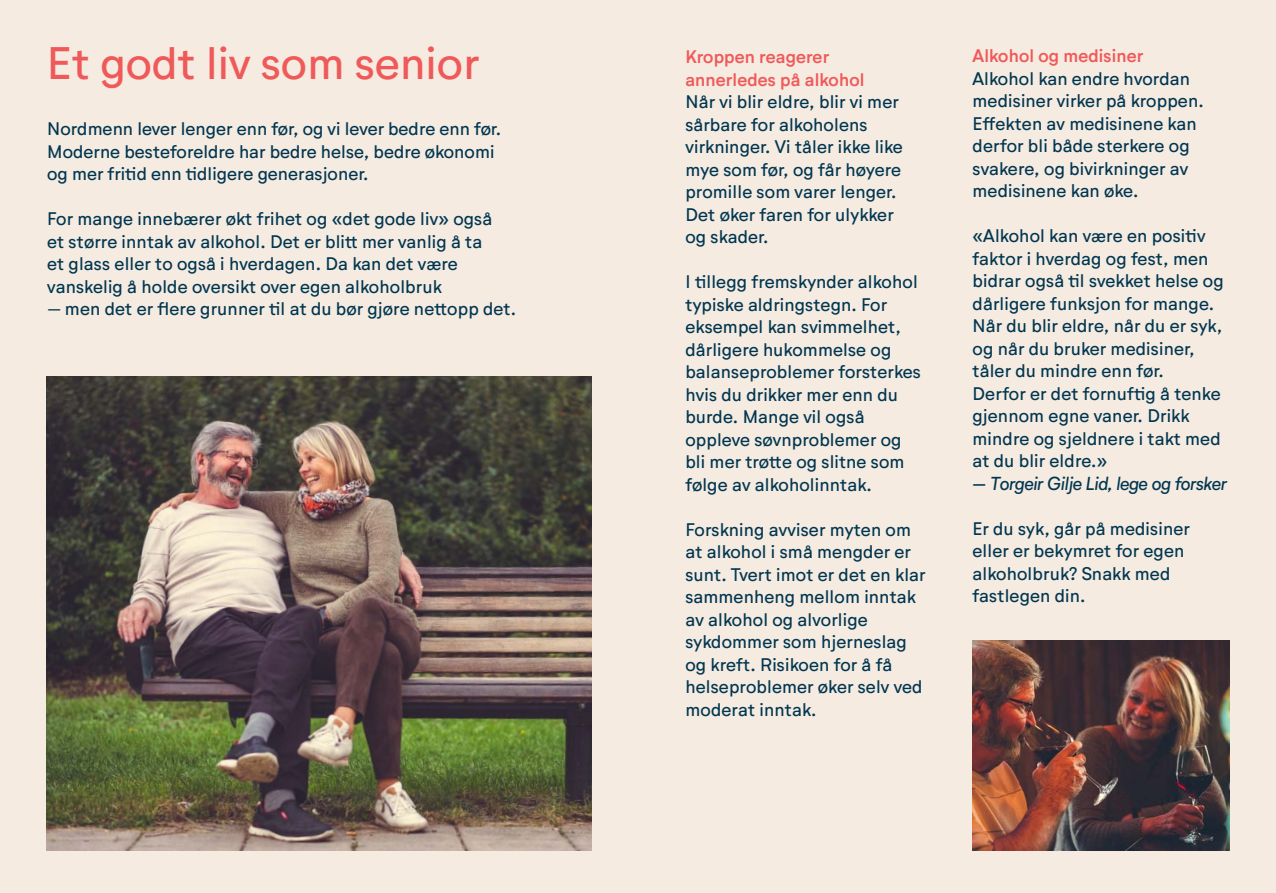
<style>
.page{position:relative;width:1276px;height:893px;background:#f5ebe0}
.page>*{position:absolute;margin:0;border:0;box-sizing:border-box;transform-origin:0 0}
.t1{font:45px "Neutrif Studio";letter-spacing:-.03em;color:#f05959}
.t2{font:18px/22.5px "Neutrif Studio";letter-spacing:-.025em;color:#013651}
.t3{font:500 18px/22.5px "Neutrif Studio";letter-spacing:-.025em;color:#f05959}
.t4{font:italic 18px "Neutrif Studio";letter-spacing:-.025em;color:#013651}
</style>
<div class="page">
<img style="left:47px;top:377px;width:544px;height:473px">
<img style="left:972px;top:641px;width:257px;height:209px">
<h1 class="t1" style="left:46px;top:36px;width:435px">Et godt liv som senior</h1>
<p class="t3" style="left:685px;top:46px;width:181px">Kroppen reagerer annerledes på alkohol</p>
<p class="t2" style="left:685px;top:91px;width:219px">Når vi blir eldre, blir vi mer sårbare for alkoholens virkninger. Vi tåler ikke like mye som før, og får høyere promille som varer lenger.<br>Det øker faren for ulykker og skader.</p>
<p class="t2" style="left:685px;top:271px;width:238px">I tillegg fremskynder alkohol typiske aldringstegn. For eksempel kan svimmelhet, dårligere hukommelse og balanseproblemer forsterkes hvis du drikker mer enn du burde. Mange vil også oppleve søvnproblemer og bli mer trøtte og slitne som følge av alkoholinntak.</p>
<p class="t2" style="left:685px;top:518px;width:242px">Forskning avviser myten om at alkohol i små mengder er sunt. Tvert imot er det en klar sammenheng mellom inntak av alkohol og alvorlige sykdommer som hjerneslag og kreft. Risikoen for å få helseproblemer øker selv ved moderat inntak.</p>
<p class="t2" style="left:47px;top:118px;width:456px">Nordmenn lever lenger enn før, og vi lever bedre enn før.<br>Moderne besteforeldre har bedre helse, bedre økonomi og mer fritid enn tidligere generasjoner.</p>
<p class="t2" style="left:47px;top:208px;width:447px">For mange innebærer økt frihet og «det gode liv» også et større inntak av alkohol. Det er blitt mer vanlig å ta et glass eller to også i hverdagen. Da kan det være vanskelig å holde oversikt over egen alkoholbruk</p>
<p class="t2" style="left:47px;top:298px;width:471px">– men det er flere grunner til at du bør gjøre nettopp det.</p>
<p class="t3" style="left:972px;top:45px;width:173px">Alkohol og medisiner</p>
<p class="t2" style="left:972px;top:67px;width:233px">Alkohol kan endre hvordan medisiner virker på kroppen.<br>Effekten av medisinene kan derfor bli både sterkere og svakere, og bivirkninger av medisinene kan øke.</p>
<p class="t2" style="left:972px;top:225px;width:253px">«Alkohol kan være en positiv faktor i hverdag og fest, men bidrar også til svekket helse og dårligere funksjon for mange.<br>Når du blir eldre, når du er syk, og når du bruker medisiner, tåler du mindre enn før.<br>Derfor er det fornuftig å tenke gjennom egne vaner. Drikk mindre og sjeldnere i takt med at du blir eldre.»</p>
<p class="t4" style="left:972px;top:473px;width:256px">– Torgeir Gilje Lid, lege og forsker</p>
<p class="t2" style="left:972px;top:517px;width:219px">Er du syk, går på medisiner eller er bekymret for egen alkoholbruk? Snakk med fastlegen din.</p>
</div>
